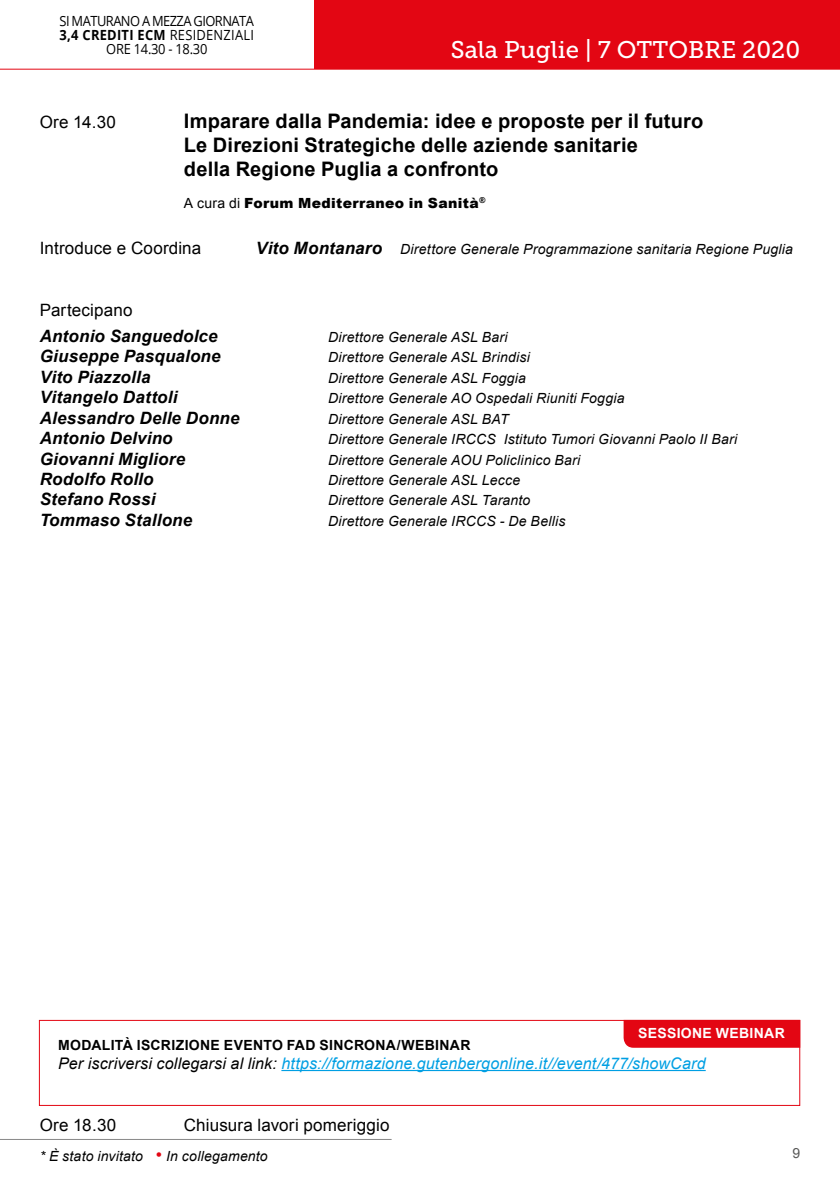
<style>
.page{position:relative;width:840px;height:1191px;background:#fff}
.page>*{position:absolute;margin:0;border:0;box-sizing:border-box;transform-origin:0 0}
.t1{font:24px "Museo Slab 500";color:#fff}
.t2{font:700 20px/24px "Arial";letter-spacing:.01em;color:#000}
.t3{font:italic 700 17px "Arial";letter-spacing:.01em;color:#000}
.t4{font:17px "Arial";letter-spacing:.01em;color:#000}
.t5{font:italic 16px "Arial";letter-spacing:.01em;color:#009fe3}
.t6{font:italic 14px "Arial";letter-spacing:.02em;color:#000}
.t7{font:14px/14px "Open Sans";letter-spacing:-.04em;color:#000;text-align:center;scale:.92 1}
.t8{font:700 14px "Arial";letter-spacing:.025em;color:#000}
.t9{font:900 14px "Arial";letter-spacing:.025em;color:#000}
.t10{font:700 14px "Arial";letter-spacing:.025em;color:#fff}
.t11{font:14px "Arial";color:#575756}
.s1{font-weight:700}
.s2{font-weight:400}
.s3{font-weight:700;font-size:17px}
.s4{color:#000}
.s5{font-size:18px;color:#e30613}
</style>
<div class="page">
<hr style="left:0;top:69px;width:839px;height:1px;background:#e30613">
<div style="left:314px;top:0;width:525px;height:69px;background:#e30613"></div>
<hr style="left:0;top:1139px;width:391px;height:1px;background:#878787">
<hr style="left:281px;top:1070px;width:424px;height:1px;background:#009fe3">
<div style="left:39px;top:1020px;width:760px;height:86px;border:1px solid #e30613"></div>
<div style="left:623px;top:1020px;width:176px;height:27px;background:#e30613"></div>
<p class="t7" style="left:60px;top:14px;width:213px">SI MATURANO A MEZZA GIORNATA<br><span class="s1">3,4 CREDITI ECM</span> RESIDENZIALI<br>ORE 14.30 - 18.30</p>
<h1 class="t1" style="left:450px;top:36px;width:351px">Sala Puglie | 7 OTTOBRE 2020</h1>
<p class="t4" style="left:40px;top:111px;width:78px">Ore 14.30</p>
<h2 class="t2" style="left:184px;top:110px;width:520px">Imparare dalla Pandemia: idee e proposte per il futuro<br>Le Direzioni Strategiche delle aziende sanitarie<br>della Regione Puglia a confronto</h2>
<p class="t9" style="left:184px;top:193px;width:303px"><span class="s2">A cura di</span> Forum Mediterraneo in Sanità<sup>®</sup></p>
<p class="t4" style="left:40px;top:237px;width:163px">Introduce e Coordina</p>
<p class="t6" style="left:256px;top:240px;width:538px"><span class="s3">Vito Montanaro</span> Direttore Generale Programmazione sanitaria Regione Puglia</p>
<p class="t4" style="left:40px;top:298px;width:94px">Partecipano</p>
<p class="t3" style="left:40px;top:325px;width:179px">Antonio Sanguedolce</p>
<p class="t6" style="left:328px;top:328px;width:181px">Direttore Generale ASL Bari</p>
<p class="t3" style="left:40px;top:345px;width:182px">Giuseppe Pasqualone</p>
<p class="t6" style="left:328px;top:348px;width:203px">Direttore Generale ASL Brindisi</p>
<p class="t3" style="left:40px;top:366px;width:112px">Vito Piazzolla</p>
<p class="t6" style="left:328px;top:369px;width:199px">Direttore Generale ASL Foggia</p>
<p class="t3" style="left:40px;top:386px;width:139px">Vitangelo Dattoli</p>
<p class="t6" style="left:328px;top:389px;width:298px">Direttore Generale AO Ospedali Riuniti Foggia</p>
<p class="t3" style="left:40px;top:407px;width:201px">Alessandro Delle Donne</p>
<p class="t6" style="left:328px;top:410px;width:182px">Direttore Generale ASL BAT</p>
<p class="t3" style="left:40px;top:427px;width:134px">Antonio Delvino</p>
<p class="t6" style="left:328px;top:430px;width:410px">Direttore Generale IRCCS Istituto Tumori Giovanni Paolo II Bari</p>
<p class="t3" style="left:40px;top:447px;width:147px">Giovanni Migliore</p>
<p class="t6" style="left:328px;top:450px;width:253px">Direttore Generale AOU Policlinico Bari</p>
<p class="t3" style="left:40px;top:468px;width:115px">Rodolfo Rollo</p>
<p class="t6" style="left:328px;top:471px;width:193px">Direttore Generale ASL Lecce</p>
<p class="t3" style="left:40px;top:488px;width:117px">Stefano Rossi</p>
<p class="t6" style="left:328px;top:491px;width:204px">Direttore Generale ASL Taranto</p>
<p class="t3" style="left:40px;top:509px;width:154px">Tommaso Stallone</p>
<p class="t6" style="left:328px;top:512px;width:239px">Direttore Generale IRCCS - De Bellis</p>
<p class="t10" style="left:638px;top:1024px;width:148px">SESSIONE WEBINAR</p>
<p class="t8" style="left:58px;top:1035px;width:413px">MODALITÀ ISCRIZIONE EVENTO FAD SINCRONA/WEBINAR</p>
<p class="t5" style="left:58px;top:1052px;width:648px"><span class="s4">Per iscriversi collegarsi al link:</span> https://formazione.gutenbergonline.it//event/477/showCard</p>
<p class="t4" style="left:40px;top:1113px;width:78px">Ore 18.30</p>
<p class="t4" style="left:184px;top:1113px;width:207px">Chiusura lavori pomeriggio</p>
<p class="t6" style="left:40px;top:1147px;width:229px">* È stato invitato <span class="s5">•</span> In collegamento</p>
<p class="t11" style="left:792px;top:1144px;width:9px">9</p>
</div>
